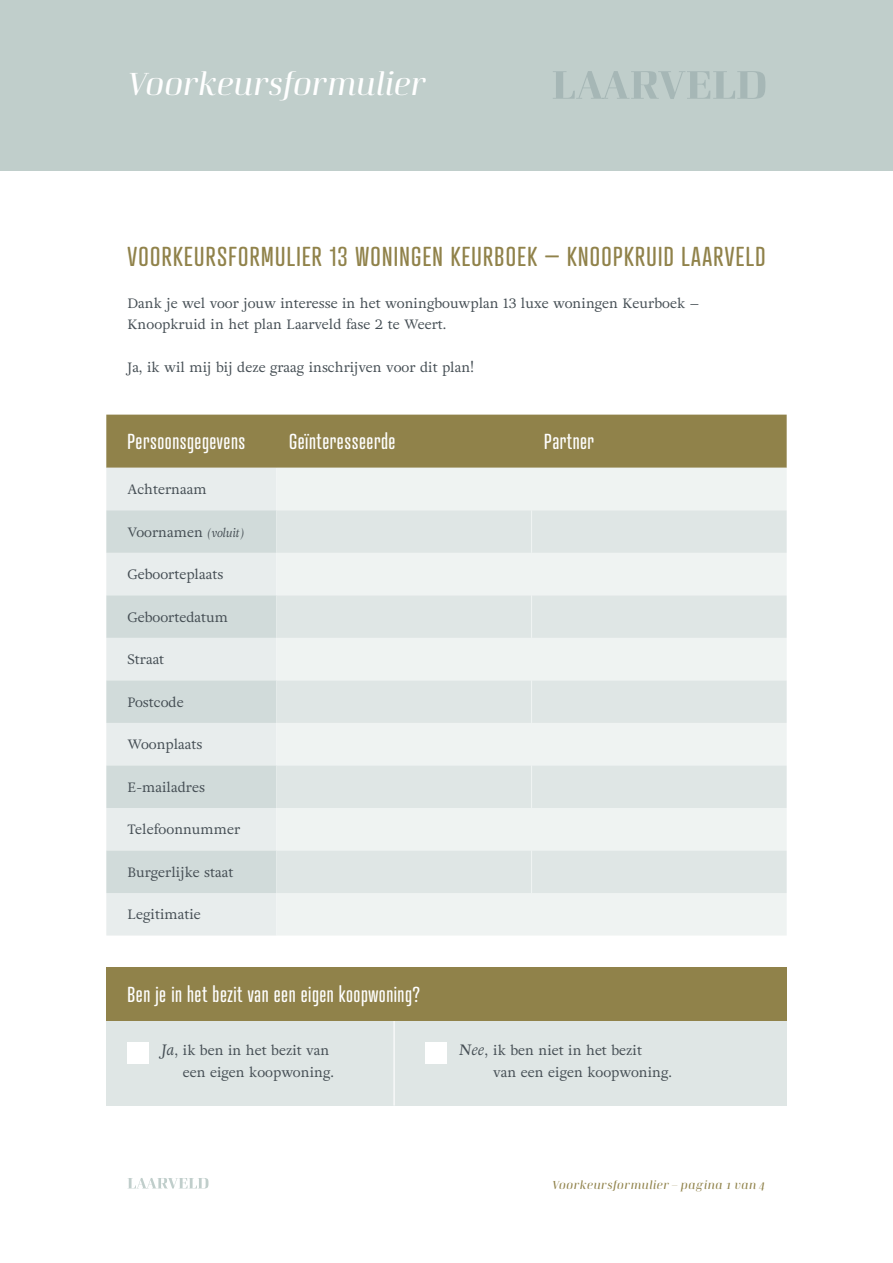
<style>
.page{position:relative;width:893px;height:1263px;background:#fff}
.page>*{position:absolute;margin:0;border:0;box-sizing:border-box;transform-origin:0 0}
.t1{font:italic 33px "Curve";letter-spacing:-.025em;color:#fff}
.t2{font:26.55px "Atrament";letter-spacing:.05em;color:#90824a}
.t3{font:21px "Atrament";letter-spacing:.025em;color:#fff}
.t4{font:13.5px/21.3px "Adriane Text";color:#454e54}
.t5{font:italic 12px "Curve";letter-spacing:.02em;color:#90824a}
.s1{font-style:italic;font-size:12px}
.s2{font-style:italic;font-size:15px}
</style>
<div class="page">
<div style="left:0;top:0;width:893px;height:170px;background:#c0cecb"></div>
<div style="left:106px;top:415px;width:681px;height:53px;background:#90824a"></div>
<div style="left:106px;top:468px;width:170px;height:467px;background:#e8eded"></div>
<div style="left:276px;top:468px;width:511px;height:467px;background:#eff3f2"></div>
<svg style="left:106px;top:510px;width:170px;height:383px;background:#dbe3e2"></svg>
<svg style="left:276px;top:510px;width:511px;height:383px;fill:#dfe6e5"></svg>
<hr style="left:531px;top:510px;width:1px;height:43px;background:#eff3f2">
<hr style="left:531px;top:553px;width:1px;height:42px;background:#eff3f2">
<hr style="left:531px;top:595px;width:1px;height:43px;background:#eff3f2">
<hr style="left:531px;top:638px;width:1px;height:42px;background:#eff3f2">
<hr style="left:531px;top:680px;width:1px;height:43px;background:#eff3f2">
<hr style="left:531px;top:723px;width:1px;height:42px;background:#eff3f2">
<hr style="left:531px;top:765px;width:1px;height:43px;background:#eff3f2">
<hr style="left:531px;top:808px;width:1px;height:42px;background:#eff3f2">
<hr style="left:531px;top:850px;width:1px;height:43px;background:#eff3f2">
<div style="left:106px;top:1020px;width:681px;height:86px;background:#dfe6e5"></div>
<hr style="left:393px;top:1020px;width:2px;height:86px;background:#fff">
<div style="left:425px;top:1042px;width:21px;height:21px;background:#fff"></div>
<div style="left:106px;top:967px;width:681px;height:53px;background:#90824a"></div>
<svg style="left:553px;top:71px;width:212px;height:28px"></svg>
<div style="left:128px;top:1042px;width:21px;height:21px;background:#fff"></div>
<svg style="left:128px;top:1178px;width:80px;height:10px"></svg>
<h1 class="t1" style="left:128px;top:64px;width:300px">Voorkeursformulier</h1>
<h2 class="t2" style="left:128px;top:240px;width:639px">VOORKEURSFORMULIER 13 WONINGEN KEURBOEK – KNOOPKRUID LAARVELD</h2>
<p class="t4" style="left:128px;top:292px;width:573px">Dank je wel voor jouw interesse in het woningbouwplan 13 luxe woningen Keurboek –<br>Knoopkruid in het plan Laarveld fase 2 te Weert.</p>
<p class="t4" style="left:128px;top:356px;width:348px">Ja, ik wil mij bij deze graag inschrijven voor dit plan!</p>
<h3 class="t3" style="left:128px;top:428px;width:119px">Persoonsgegevens</h3>
<h3 class="t3" style="left:289px;top:428px;width:108px">Geïnteresseerde</h3>
<h3 class="t3" style="left:544px;top:428px;width:51px">Partner</h3>
<p class="t4" style="left:128px;top:478px;width:81px">Achternaam</p>
<p class="t4" style="left:128px;top:521px;width:118px">Voornamen <span class="s1">(voluit)</span></p>
<p class="t4" style="left:128px;top:564px;width:97px">Geboorteplaats</p>
<p class="t4" style="left:128px;top:606px;width:102px">Geboortedatum</p>
<p class="t4" style="left:128px;top:649px;width:38px">Straat</p>
<p class="t4" style="left:128px;top:691px;width:58px">Postcode</p>
<p class="t4" style="left:128px;top:734px;width:76px">Woonplaats</p>
<p class="t4" style="left:128px;top:776px;width:79px">E-mailadres</p>
<p class="t4" style="left:128px;top:819px;width:114px">Telefoonnummer</p>
<p class="t4" style="left:128px;top:861px;width:107px">Burgerlijke staat</p>
<p class="t4" style="left:128px;top:904px;width:75px">Legitimatie</p>
<h3 class="t3" style="left:128px;top:981px;width:294px">Ben je in het bezit van een eigen koopwoning?</h3>
<p class="t4" style="left:183px;top:1040px;width:153px;text-indent:-21px"><span class="s2">Ja,</span> ik ben in het bezit van een eigen koopwoning.</p>
<p class="t4" style="left:493px;top:1040px;width:180px;text-indent:-34px"><span class="s2">Nee,</span> ik ben niet in het bezit<br>van een eigen koopwoning.</p>
<p class="t5" style="left:552px;top:1177px;width:215px">Voorkeursformulier – pagina 1 van 4</p>
</div>
